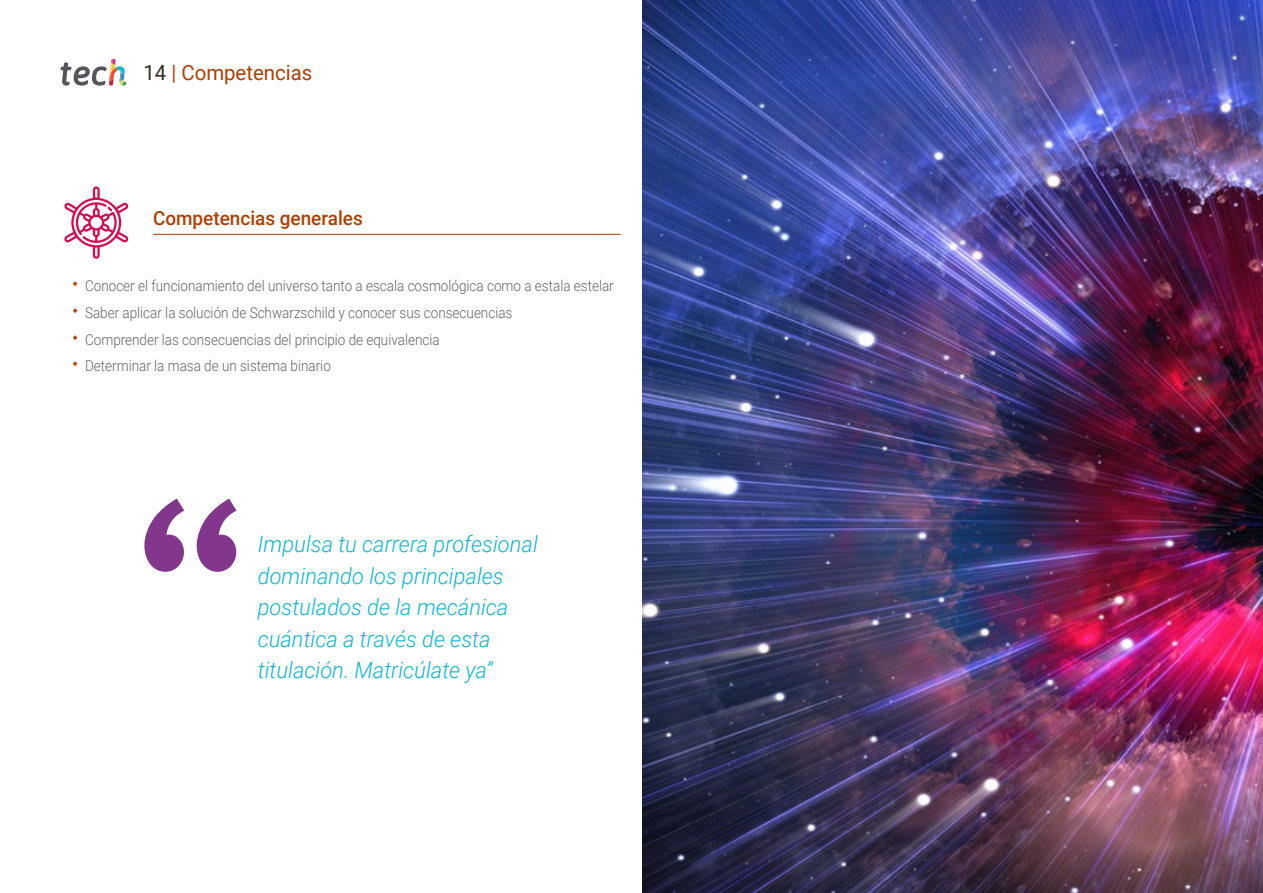
<style>
.page{position:relative;width:1263px;height:893px;background:#fff}
.page>*{position:absolute;margin:0;border:0;box-sizing:border-box;transform-origin:0 0}
.t1{font:italic 300 22.5px/31.5px "Roboto";color:#0fb6cf}
.t2{font:21px "Roboto";color:#ae4000}
.t3{font:500 19.5px "Roboto";color:#ae4000}
.t4{font:300 15px/26.7px "Roboto";color:#61646a;scale:.9 1}
.s1{color:#312e20}
</style>
<div class="page">
<svg style="left:61px;top:59px;width:65px;height:27px"></svg>
<hr style="left:153px;top:234px;width:468px;height:1px;background:#ae4000">
<img style="left:642px;top:0;width:621px;height:893px">
<svg style="left:144px;top:499px;width:93px;height:73px"></svg>
<svg style="left:64px;top:186px;width:64px;height:73px"></svg>
<h2 class="t2" style="left:144px;top:57px;width:170px"><span class="s1">14</span> | Competencias</h2>
<h3 class="t3" style="left:153px;top:205px;width:211px">Competencias generales</h3>
<p class="t4" style="left:85px;top:272px;width:589px">Conocer el funcionamiento del universo tanto a escala cosmológica como a estala estelar Saber aplicar la solución de Schwarzschild y conocer sus consecuencias<br>Comprender las consecuencias del principio de equivalencia<br>Determinar la masa de un sistema binario</p>
<h1 class="t1" style="left:258px;top:527px;width:282px">Impulsa tu carrera profesional dominando los principales postulados de la mecánica cuántica a través de esta titulación. Matricúlate ya”</h1>
</div>
